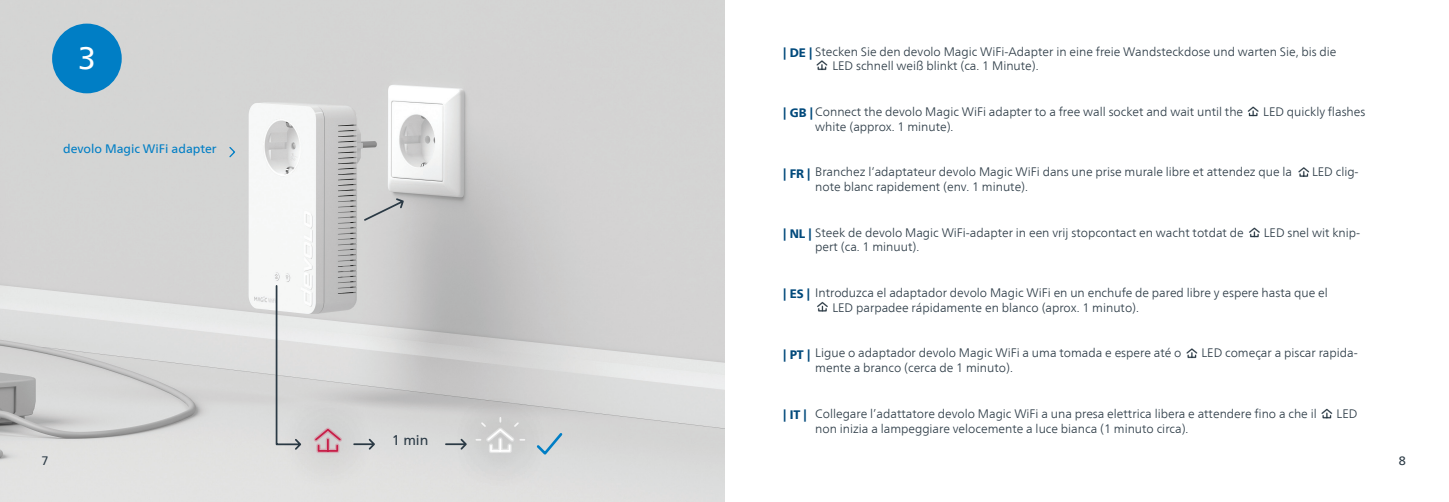
<style>
.page{position:relative;width:1449px;height:502px;background:#fff}
.page>*{position:absolute;margin:0;border:0;box-sizing:border-box;transform-origin:0 0}
.t1{font:31.5px "Frutiger Neue LT Com";color:#fff}
.t2{font:14px "Frutiger Neue LT Com";color:#2b3a45}
.t3{font:300 12.25px/14.7px "Frutiger Neue LT Com";color:#2b3a45}
.t4{font:12.25px "Frutiger Neue LT Com";color:#007ec5}
.t5{font:800 12.25px "Frutiger Neue LT Com";color:#00497b}
.t6{font:12.25px "Frutiger Neue LT Com";color:#2b3a45}
.s1{font-weight:800;color:#00497b}
</style>
<div class="page">
<img style="left:0;top:0;width:724px;height:501px">
<svg style="left:228px;top:145px;width:8px;height:13px"></svg>
<div style="left:446px;top:387px;width:108px;height:108px;background:linear-gradient(to bottom,#c6c6c6,#e1e1e0)"></div>
<svg style="left:474px;top:415px;width:52px;height:39px;background:#d3d3d2"></svg>
<svg style="left:1298px;top:167px;width:12px;height:10px"></svg>
<svg style="left:1249px;top:227px;width:11px;height:11px"></svg>
<svg style="left:817px;top:301px;width:11px;height:11px"></svg>
<svg style="left:1186px;top:348px;width:12px;height:10px"></svg>
<svg style="left:1321px;top:408px;width:12px;height:11px"></svg>
<svg style="left:275px;top:284px;width:28px;height:103px"></svg>
<svg style="left:444px;top:436px;width:24px;height:14px"></svg>
<svg style="left:534px;top:430px;width:31px;height:26px"></svg>
<svg style="left:362px;top:197px;width:43px;height:25px"></svg>
<div style="left:52px;top:24px;width:70px;height:69px;background:#007ec5;border-radius:50%"></div>
<svg style="left:274px;top:387px;width:108px;height:108px;background:#d5d6d5"></svg>
<svg style="left:310px;top:423px;width:36px;height:31px"></svg>
<svg style="left:816px;top:60px;width:12px;height:11px"></svg>
<svg style="left:1247px;top:106px;width:12px;height:11px"></svg>
<h1 class="t1" style="left:78px;top:38px;width:20px">3</h1>
<p class="t4" style="left:63px;top:141px;width:155px">devolo Magic WiFi adapter</p>
<p class="t6" style="left:41px;top:453px;width:9px">7</p>
<p class="t2" style="left:392px;top:430px;width:38px">1 min</p>
<p class="t3" style="left:832px;top:44px;width:506px;text-indent:-49px"><span class="s1">| DE |</span> Stecken Sie den devolo Magic WiFi-Adapter in eine freie Wandsteckdose und warten Sie, bis die<br>LED schnell weiß blinkt (ca. 1 Minute).</p>
<p class="t3" style="left:783px;top:104px;width:461px"><span class="s1">| GB |</span> Connect the devolo Magic WiFi adapter to a free wall socket and wait until the</p>
<p class="t3" style="left:1263px;top:104px;width:104px">LED quickly flashes</p>
<p class="t3" style="left:815px;top:119px;width:140px">white (approx. 1 minute).</p>
<p class="t3" style="left:783px;top:164px;width:510px"><span class="s1">| FR |</span> Branchez l‘adaptateur devolo Magic WiFi dans une prise murale libre et attendez que la</p>
<p class="t3" style="left:1312px;top:164px;width:48px">LED clig-</p>
<p class="t3" style="left:815px;top:179px;width:214px">note blanc rapidement (env. 1 minute).</p>
<p class="t3" style="left:783px;top:225px;width:462px"><span class="s1">| NL |</span> Steek de devolo Magic WiFi-adapter in een vrij stopcontact en wacht totdat de</p>
<p class="t3" style="left:1263px;top:225px;width:98px">LED snel wit knip-</p>
<p class="t3" style="left:815px;top:239px;width:105px">pert (ca. 1 minuut).</p>
<p class="t3" style="left:832px;top:285px;width:497px;text-indent:-49px"><span class="s1">| ES |</span> Introduzca el adaptador devolo Magic WiFi en un enchufe de pared libre y espere hasta que el<br>LED parpadee rápidamente en blanco (aprox. 1 minuto).</p>
<p class="t3" style="left:783px;top:345px;width:400px"><span class="s1">| PT |</span> Ligue o adaptador devolo Magic WiFi a uma tomada e espere até o</p>
<p class="t3" style="left:1201px;top:345px;width:158px">LED começar a piscar rapida-</p>
<p class="t3" style="left:815px;top:360px;width:199px">mente a branco (cerca de 1 minuto).</p>
<p class="t3" style="left:815px;top:405px;width:503px">Collegare l’adattatore devolo Magic WiFi a una presa elettrica libera e attendere fino a che il</p>
<p class="t3" style="left:1336px;top:405px;width:22px">LED</p>
<p class="t3" style="left:815px;top:420px;width:375px">non inizia a lampeggiare velocemente a luce bianca (1 minuto circa).</p>
<p class="t5" style="left:783px;top:407px;width:25px">| IT |</p>
<p class="t6" style="left:1398px;top:453px;width:9px">8</p>
</div>
